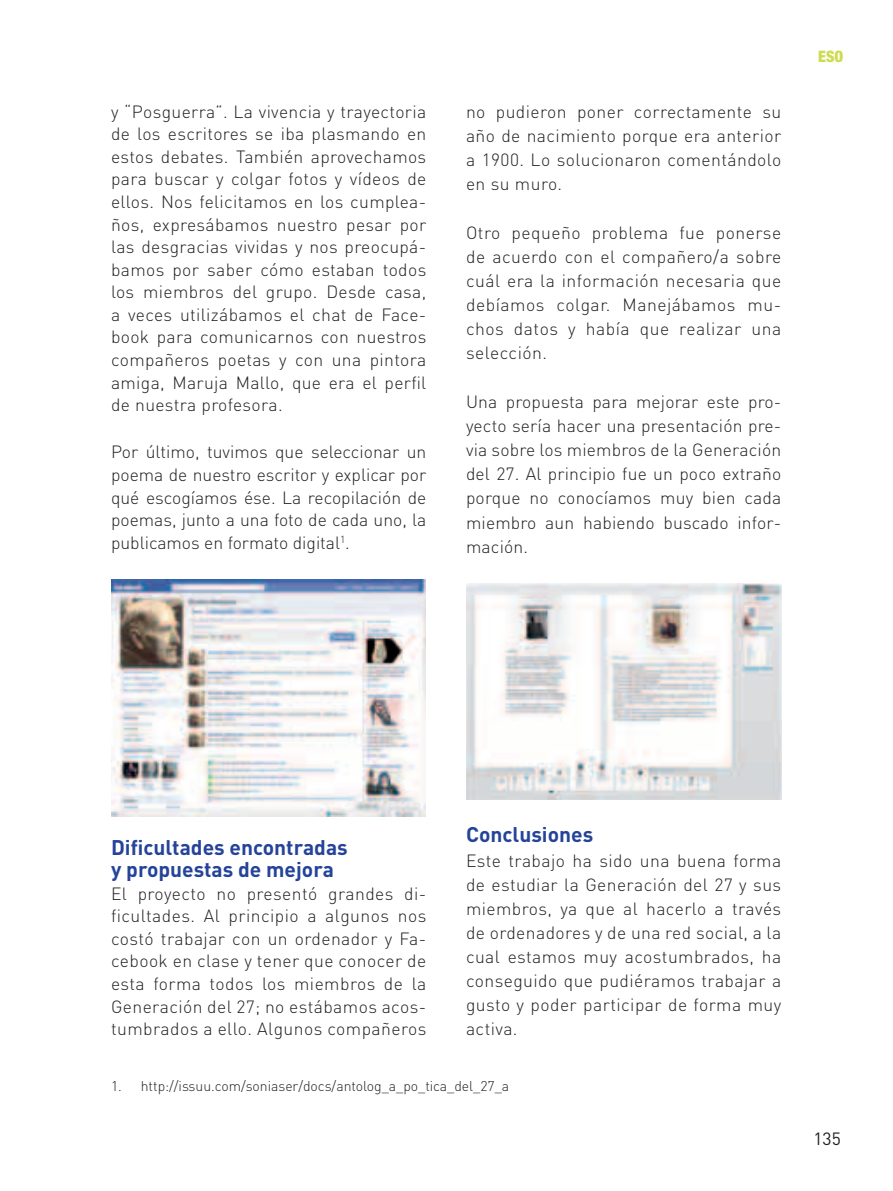
<style>
.page{position:relative;width:893px;height:1191px;background:#fff}
.page>*{position:absolute;margin:0;border:0;box-sizing:border-box;transform-origin:0 0}
.t1{font:700 21px/22.6px "DIN";color:#244399}
.t2{font:300 17.5px/22.6px "DIN";letter-spacing:.02em;color:#231f20;text-align:justify}
.t3{font:17.5px "DIN";color:#231f20}
.t4{font:900 condensed 15.75px "Helvetica Neue";color:#cedc53}
.t5{font:300 14px "DIN";letter-spacing:-.005em;color:#231f20}
</style>
<div class="page">
<img style="left:111px;top:580px;width:314px;height:236px">
<img style="left:466px;top:583px;width:315px;height:216px">
<p class="t2" style="left:111px;top:102px;width:317px">y “Posguerra”. La vivencia y trayectoria de los escritores se iba plasmando en estos debates. También aprovechamos para buscar y colgar fotos y vídeos de ellos. Nos felicitamos en los cumplea&shy;ños, expresábamos nuestro pesar por las desgracias vividas y nos preocupá&shy;bamos por saber cómo estaban todos los miembros del grupo. Desde casa, a veces utilizábamos el chat de Face&shy;book para comunicarnos con nuestros compañeros poetas y con una pintora amiga, Maruja Mallo, que era el perfil de nuestra profesora.</p>
<p class="t2" style="left:111px;top:443px;width:317px">Por último, tuvimos que seleccionar un poema de nuestro escritor y explicar por qué escogíamos ése. La recopilación de poemas, junto a una foto de cada uno, la publicamos en formato digital<sup>1</sup>.</p>
<p class="t2" style="left:466px;top:101px;width:317px;line-height:24.2px">no pudieron poner correctamente su año de nacimiento porque era anterior a 1900. Lo solucionaron comentándolo en su muro.</p>
<p class="t2" style="left:466px;top:222px;width:317px;line-height:24.2px">Otro pequeño problema fue ponerse de acuerdo con el compañero/a sobre cuál era la información necesaria que debíamos colgar. Manejábamos mu&shy;chos datos y había que realizar una selección.</p>
<p class="t2" style="left:466px;top:392px;width:317px;line-height:24.2px">Una propuesta para mejorar este pro&shy;yecto sería hacer una presentación pre&shy;via sobre los miembros de la Generación del 27. Al principio fue un poco extraño porque no conocíamos muy bien cada miembro aun habiendo buscado infor&shy;mación.</p>
<p class="t4" style="left:818px;top:50px;width:27px">ESO</p>
<p class="t1" style="left:111px;top:837px;width:238px">Dificultades encontradas y propuestas de mejora</p>
<p class="t2" style="left:111px;top:884px;width:317px">El proyecto no presentó grandes di&shy;ficultades. Al principio a algunos nos costó trabajar con un ordenador y F a&shy;cebook en clase y tener que conocer de esta forma todos los miembros de la Generación del 27; no estábamos acos&shy;tumbrados a ello. Algunos compañeros</p>
<p class="t1" style="left:466px;top:825px;width:129px">Conclusiones</p>
<p class="t2" style="left:466px;top:850px;width:317px;line-height:24.2px">Este trabajo ha sido una buena forma de estudiar la Generación del 27 y sus miembros, ya que al hacerlo a través de ordenadores y de una red social, a la cual estamos muy acostumbrados, ha conseguido que pudiéramos trabajar a gusto y poder participar de forma muy activa.</p>
<p class="t5" style="left:111px;top:1081px;width:399px">1. http://issuu.com/soniaser/docs/antolog_a_po_tica_del_27_a</p>
<p class="t3" style="left:813px;top:1132px;width:29px">135</p>
</div>
